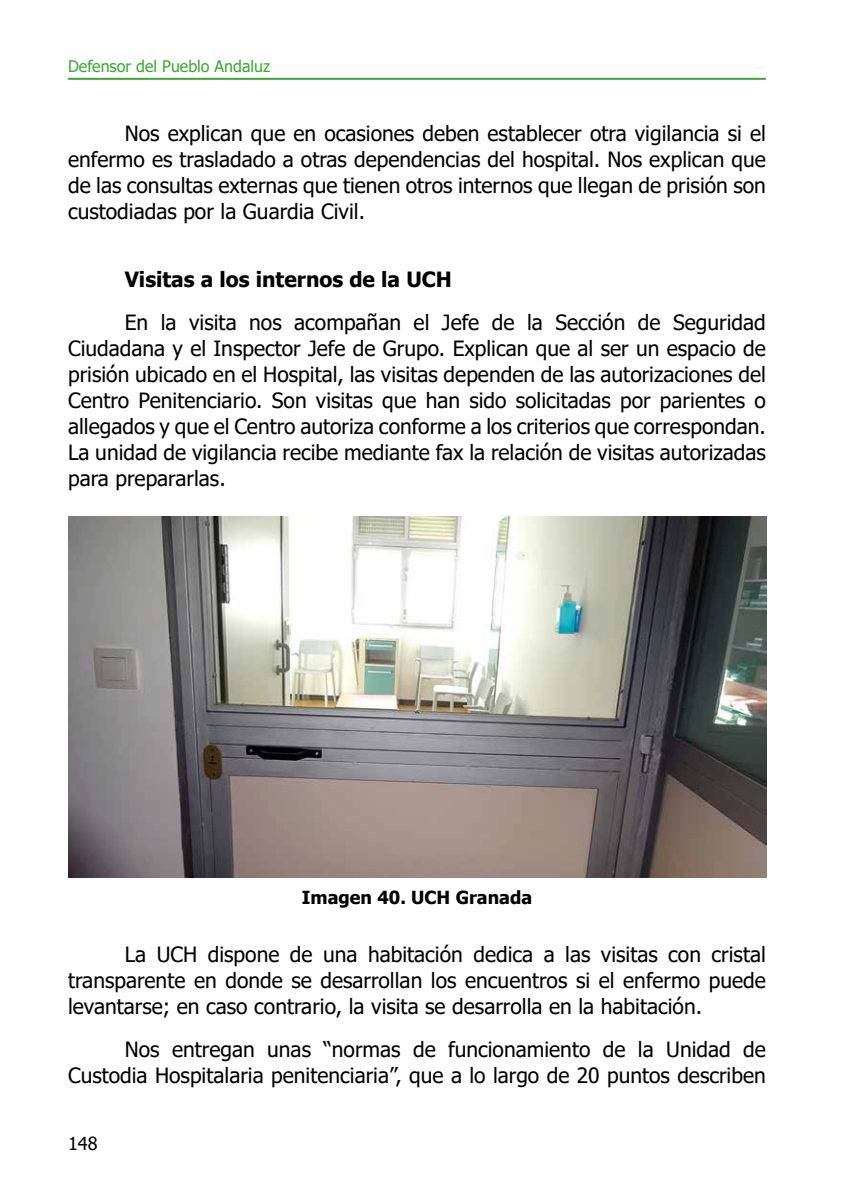
<style>
.page{position:relative;width:851px;height:1191px;background:#fff}
.page>*{position:absolute;margin:0;border:0;box-sizing:border-box;transform-origin:0 0}
.t1{font:21px/26px "Tahoma";color:#000;text-align:justify}
.t2{font:700 21px "Tahoma";color:#000}
.t3{font:700 18px "Tahoma";color:#000}
.t4{font:18px "Tahoma";color:#000}
.t5{font:16px "Tahoma";color:#3fa535}
</style>
<div class="page">
<hr style="left:68px;top:78px;width:697px;height:2px;background:#3fa535">
<img style="left:68px;top:516px;width:697px;height:361px">
<p class="t5" style="left:68px;top:56px;width:203px">Defensor del Pueblo Andaluz</p>
<p class="t1" style="left:68px;top:121px;width:699px;text-indent:57px">Nos explican que en ocasiones deben establecer otra vigilancia si el enfermo es trasladado a otras dependencias del hospital. Nos explican que de las consultas externas que tienen otros internos que llegan de prisión son custodiadas por la Guardia Civil.</p>
<p class="t2" style="left:125px;top:264px;width:328px">Visitas a los internos de la UCH</p>
<p class="t1" style="left:68px;top:310px;width:699px;text-indent:57px">En la visita nos acompañan el Jefe de la Sección de Seguridad Ciudadana y el Inspector Jefe de Grupo. Explican que al ser un espacio de prisión ubicado en el Hospital, las visitas dependen de las autorizaciones del Centro Penitenciario. Son visitas que han sido solicitadas por parientes o allegados y que el Centro autoriza conforme a los criterios que correspondan.<br>La unidad de vigilancia recibe mediante fax la relación de visitas autorizadas para prepararlas.</p>
<p class="t3" style="left:302px;top:885px;width:232px">Imagen 40. UCH Granada</p>
<p class="t1" style="left:68px;top:942px;width:699px;text-indent:57px">La UCH dispone de una habitación dedica a las visitas con cristal transparente en donde se desarrollan los encuentros si el enfermo puede levantarse; en caso contrario, la visita se desarrolla en la habitación.</p>
<p class="t1" style="left:68px;top:1037px;width:699px;text-align:right">Nos entregan unas “normas de funcionamiento de la Unidad de<br>Custodia Hospitalaria penitenciaria”, que a lo largo de 20 puntos describen</p>
<p class="t4" style="left:68px;top:1131px;width:31px">148</p>
</div>
